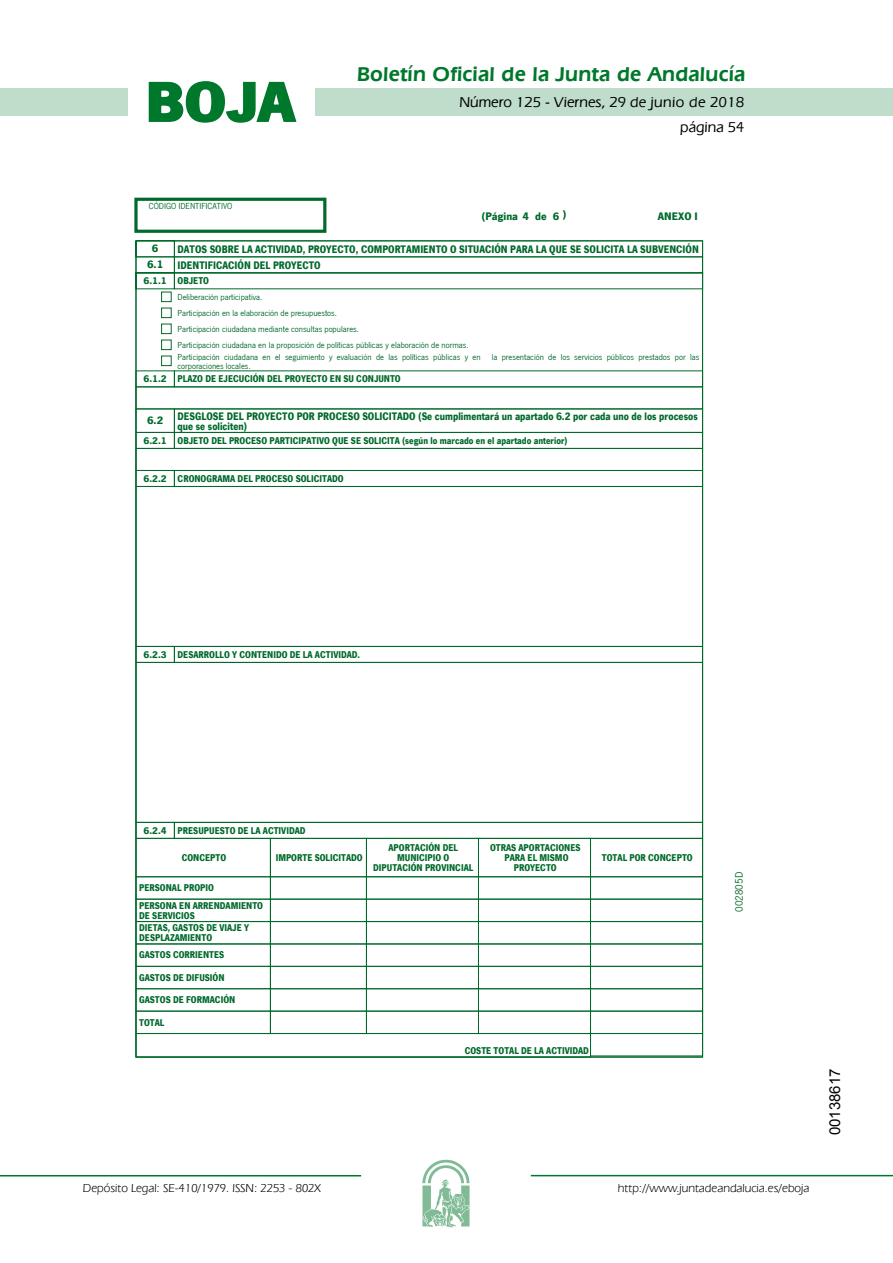
<style>
.page{position:relative;width:893px;height:1263px;background:#fff}
.page>*{position:absolute;margin:0;border:0;box-sizing:border-box;transform-origin:0 0}
.t1{font:700 57.75px "News Got T";color:#00782c;scale:1.14 1}
.t2{font:600 21px "Eras IT Cby BT";letter-spacing:.01em;color:#00782c}
.t3{font:500 15px/24.5px "Eras IT Cby BT";color:#000;text-align:right}
.t4{font:15px "Arial";color:#000}
.t5{font:12px "Eras IT Cby BT";color:#000}
.t6{font:700 11.25px/10.2px "News Got T";color:#006a2b;scale:.9 1}
.t7{font:700 11.25px "News Got T";color:#006a2b}
.t8{font:11.25px "News Got T";color:#006a2b}
.t9{font:700 10.2px/10.2px "News Got T";color:#006a2b;scale:.9 1}
.t10{font:700 10.2px "News Got T";color:#006a2b}
.t11{font:9px/16px "News Got T";color:#006a2b}
</style>
<div class="page">
<div style="left:315px;top:88px;width:577px;height:28px;background:#bfddca"></div>
<div style="left:0;top:88px;width:128px;height:28px;background:#bfddca"></div>
<hr style="left:0;top:1175px;width:361px;height:2px;background:#00782c">
<svg style="left:422px;top:1159px;width:47px;height:68px"></svg>
<hr style="left:531px;top:1175px;width:361px;height:1px;background:#00782c">
<svg style="left:148px;top:81px;width:149px;height:42px"></svg>
<div style="left:134px;top:198px;width:192px;height:35px;border:3px solid #006a2b"></div>
<div style="left:174px;top:240px;width:529px;height:17px;border:1px solid #006a2b"></div>
<div style="left:135px;top:256px;width:40px;height:17px;border:1px solid #006a2b"></div>
<div style="left:174px;top:256px;width:529px;height:17px;border:1px solid #006a2b"></div>
<svg style="left:135px;top:272px;width:568px;height:786px"></svg>
<div style="left:174px;top:272px;width:529px;height:17px;border:1px solid #006a2b"></div>
<div style="left:162px;top:292px;width:9px;height:10px;background:#fff"></div>
<div style="left:161px;top:292px;width:10px;height:10px;border:1px solid #006a2b"></div>
<div style="left:162px;top:308px;width:9px;height:10px;background:#fff"></div>
<div style="left:161px;top:308px;width:10px;height:10px;border:1px solid #006a2b"></div>
<div style="left:162px;top:324px;width:9px;height:10px;background:#fff"></div>
<div style="left:161px;top:324px;width:10px;height:10px;border:1px solid #006a2b"></div>
<div style="left:162px;top:340px;width:9px;height:10px;background:#fff"></div>
<div style="left:161px;top:340px;width:10px;height:10px;border:1px solid #006a2b"></div>
<div style="left:162px;top:356px;width:9px;height:10px;background:#fff"></div>
<div style="left:161px;top:356px;width:10px;height:10px;border:1px solid #006a2b"></div>
<div style="left:135px;top:370px;width:40px;height:17px;border:1px solid #006a2b"></div>
<div style="left:174px;top:370px;width:529px;height:17px;border:1px solid #006a2b"></div>
<div style="left:135px;top:408px;width:40px;height:25px;border:1px solid #006a2b"></div>
<div style="left:174px;top:408px;width:529px;height:25px;border:1px solid #006a2b"></div>
<div style="left:135px;top:432px;width:40px;height:17px;border:1px solid #006a2b"></div>
<div style="left:174px;top:432px;width:529px;height:17px;border:1px solid #006a2b"></div>
<div style="left:136px;top:448px;width:566px;height:23px;border:1px solid #006a2b"></div>
<div style="left:135px;top:470px;width:40px;height:17px;border:1px solid #006a2b"></div>
<div style="left:174px;top:470px;width:529px;height:17px;border:1px solid #006a2b"></div>
<div style="left:136px;top:486px;width:566px;height:161px;border:1px solid #006a2b"></div>
<div style="left:135px;top:646px;width:40px;height:17px;border:1px solid #006a2b"></div>
<div style="left:174px;top:646px;width:529px;height:17px;border:1px solid #006a2b"></div>
<div style="left:136px;top:662px;width:566px;height:161px;border:1px solid #006a2b"></div>
<div style="left:135px;top:822px;width:40px;height:17px;border:1px solid #006a2b"></div>
<div style="left:174px;top:822px;width:529px;height:17px;border:1px solid #006a2b"></div>
<div style="left:135px;top:838px;width:136px;height:39px;border:1px solid #006a2b"></div>
<div style="left:270px;top:838px;width:97px;height:39px;border:1px solid #006a2b"></div>
<div style="left:366px;top:838px;width:113px;height:39px;border:1px solid #006a2b"></div>
<div style="left:478px;top:838px;width:113px;height:39px;border:1px solid #006a2b"></div>
<div style="left:590px;top:838px;width:113px;height:39px;border:1px solid #006a2b"></div>
<div style="left:135px;top:876px;width:136px;height:24px;border:1px solid #006a2b"></div>
<div style="left:135px;top:899px;width:136px;height:23px;border:1px solid #006a2b"></div>
<div style="left:135px;top:921px;width:136px;height:23px;border:1px solid #006a2b"></div>
<div style="left:135px;top:943px;width:136px;height:24px;border:1px solid #006a2b"></div>
<div style="left:135px;top:966px;width:136px;height:23px;border:1px solid #006a2b"></div>
<div style="left:135px;top:988px;width:136px;height:24px;border:1px solid #006a2b"></div>
<div style="left:135px;top:1011px;width:136px;height:23px;border:1px solid #006a2b"></div>
<svg style="left:270px;top:876px;width:432px;height:157px"></svg>
<div style="left:135px;top:1033px;width:456px;height:25px;border:1px solid #006a2b"></div>
<div style="left:590px;top:1033px;width:112px;height:23px;border:1px solid #006a2b"></div>
<h1 class="t1" style="left:145px;top:68px;width:133px">BOJA</h1>
<p class="t11" style="left:149px;top:198px;width:85px">CÓDIGO IDENTIFICATIVO</p>
<h2 class="t2" style="left:357px;top:62px;width:390px">Boletín Oficial de la Junta de Andalucía</h2>
<h3 class="t3" style="left:459px;top:90px;width:286px">Número 125 - Viernes, 29 de junio de 2018 página 54</h3>
<p class="t7" style="left:481px;top:210px;width:49px">(Página 4</p>
<p class="t7" style="left:535px;top:209px;width:13px">de</p>
<p class="t7" style="left:562px;top:208px;width:5px">)</p>
<p class="t7" style="left:553px;top:209px;width:8px">6</p>
<p class="t7" style="left:658px;top:209px;width:41px">ANEXO I</p>
<p class="t7" style="left:152px;top:242px;width:8px">6</p>
<p class="t6" style="left:178px;top:244px;width:580px">DATOS SOBRE LA ACTIVIDAD, PROYECTO, COMPORTAMIENTO O SITUACIÓN PARA LA QUE SE SOLICITA LA SUBVENCIÓN</p>
<p class="t7" style="left:147px;top:258px;width:18px">6.1</p>
<p class="t6" style="left:178px;top:260px;width:160px">IDENTIFICACIÓN DEL PROYECTO</p>
<p class="t10" style="left:143px;top:275px;width:67px">6.1.1 OBJETO</p>
<p class="t11" style="left:178px;top:289px;width:292px">Deliberación participativa.<br>Participación en la elaboración de presupuestos.<br>Participación ciudadana mediante consultas populares.<br>Participación ciudadana en la proposición de políticas públicas y elaboración de normas.</p>
<p class="t11" style="left:177px;top:353px;width:523px;line-height:9px">Participación ciudadana en el seguimiento y evaluación de las políticas públicas y en la presentación de los servicios públicos prestados por las corporaciones locales.</p>
<p class="t10" style="left:143px;top:373px;width:259px">6.1.2 PLAZO DE EJECUCIÓN DEL PROYECTO EN SU CONJUNTO</p>
<p class="t7" style="left:147px;top:414px;width:18px">6.2</p>
<p class="t6" style="left:178px;top:411px;width:579px">DESGLOSE DEL PROYECTO POR PROCESO SOLICITADO (Se cumplimentará un apartado 6.2 por cada uno de los procesos que se soliciten)</p>
<p class="t10" style="left:143px;top:434px;width:425px">6.2.1 OBJETO DEL PROCESO PARTICIPATIVO QUE SE SOLICITA (según lo marcado en el apartado anterior)</p>
<p class="t10" style="left:143px;top:472px;width:202px">6.2.2 CRONOGRAMA DEL PROCESO SOLICITADO</p>
<p class="t10" style="left:143px;top:648px;width:218px">6.2.3 DESARROLLO Y CONTENIDO DE LA ACTIVIDAD.</p>
<p class="t10" style="left:143px;top:824px;width:163px">6.2.4 PRESUPUESTO DE LA ACTIVIDAD</p>
<p class="t9" style="left:182px;top:852px;width:51px">CONCEPTO</p>
<p class="t9" style="left:276px;top:852px;width:98px">IMPORTE SOLICITADO</p>
<p class="t9" style="left:373px;top:842px;width:113px;text-align:center">APORTACIÓN DEL<br>MUNICIPIO O<br>DIPUTACIÓN PROVINCIAL</p>
<p class="t9" style="left:490px;top:842px;width:102px;text-align:center">OTRAS APORTACIONES<br>PARA EL MISMO<br>PROYECTO</p>
<p class="t9" style="left:602px;top:852px;width:102px">TOTAL POR CONCEPTO</p>
<p class="t9" style="left:139px;top:879px;width:139px;line-height:17.2px">PERSONAL PROPIO<br>PERSONA EN ARRENDAMIENTO</p>
<p class="t9" style="left:139px;top:909px;width:124px;line-height:12.3px">DE SERVICIOS<br>DIETAS, GASTOS DE VIAJE Y</p>
<p class="t9" style="left:139px;top:929px;width:96px;line-height:17.2px">DESPLAZAMIENTO<br>GASTOS CORRIENTES</p>
<p class="t9" style="left:139px;top:966px;width:108px;line-height:22.4px">GASTOS DE DIFUSIÓN<br>GASTOS DE FORMACIÓN<br>TOTAL</p>
<p class="t9" style="left:465px;top:1045px;width:139px">COSTE TOTAL DE LA ACTIVIDAD</p>
<p class="t8" style="left:733px;top:912px;width:41px;rotate:-90deg">002805D</p>
<h3 class="t5" style="left:83px;top:1181px;width:239px">Depósito Legal: SE-410/1979. ISSN: 2253 - 802X</h3>
<h3 class="t5" style="left:618px;top:1181px;width:193px">http://www.juntadeandalucia.es/eboja</h3>
<h3 class="t4" style="left:825px;top:1135px;width:68px;rotate:-90deg">00138617</h3>
</div>
